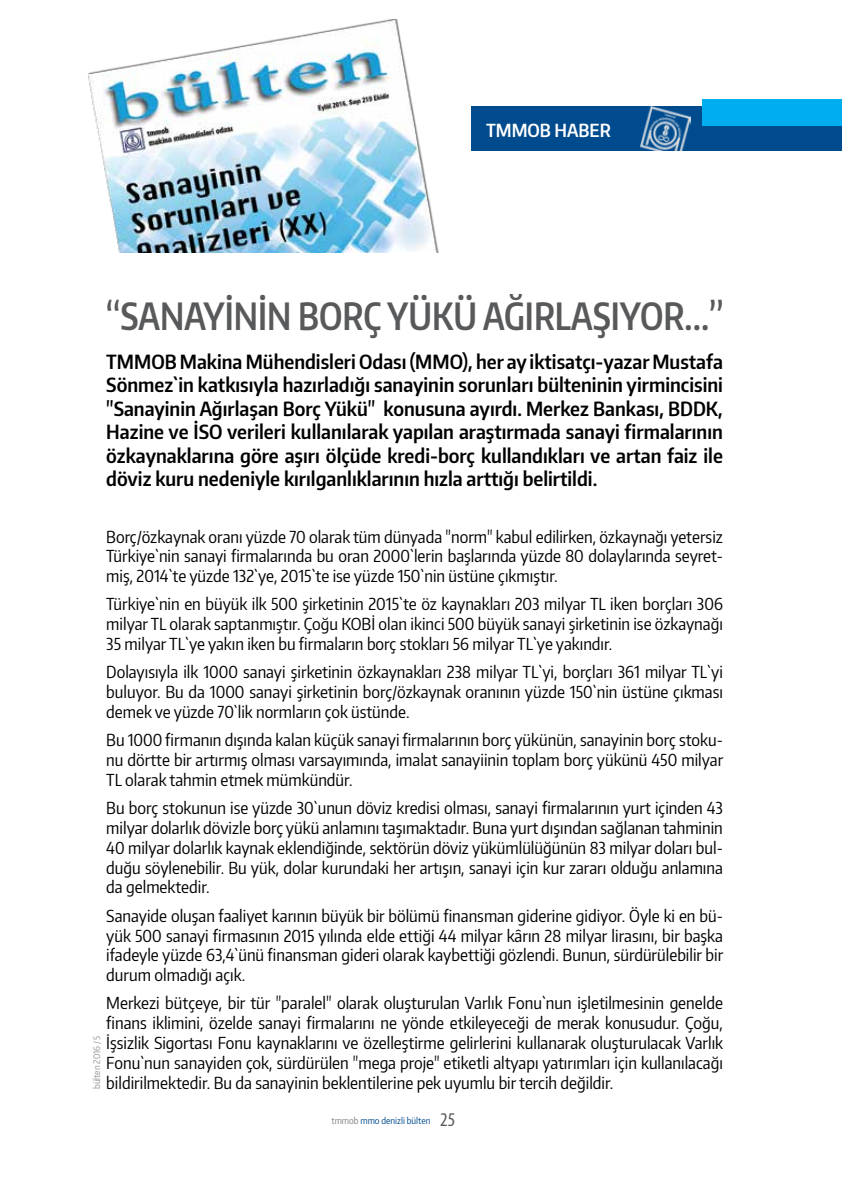
<style>
.page{position:relative;width:842px;height:1195px;background:#fff}
.page>*{position:absolute;margin:0;border:0;box-sizing:border-box;transform-origin:0 0}
.t1{font:600 37.5px "Encode Sans Condensed";color:#58595b;scale:.91 1}
.t2{font:600 19.5px/23.4px "Encode Sans Condensed";color:#000;text-align:justify}
.t3{font:600 18px "Encode Sans Condensed";color:#fff}
.t4{font:16.5px/19.8px "Encode Sans Condensed";color:#000;text-align:justify}
.t5{font:9px "Encode Sans Condensed";color:#004b8d}
.t6{font:9px "Encode Sans Condensed";color:#939598}
.s1{color:#808285}
.s2{font-family:"Myriad Pro";font-stretch:condensed;font-size:19.5px;color:#58595b}
</style>
<div class="page">
<div style="left:471px;top:106px;width:371px;height:44px;background:#004b8d"></div>
<div style="left:702px;top:100px;width:140px;height:26px;background:#00aeef"></div>
<img style="left:641px;top:107px;width:50px;height:43px">
<img style="left:88px;top:19px;width:351px;height:233px">
<p class="t3" style="left:486px;top:119px;width:126px">TMMOB HABER</p>
<h1 class="t1" style="left:106px;top:291px;width:679px">“SANAYİNİN BORÇ YÜKÜ AĞIRLAŞIYOR…”</h1>
<p class="t2" style="left:106px;top:349px;width:618px">TMMOB Makina Mühendisleri Odası (MMO), her ay iktisatçı-yazar Mustafa Sönmez`in katkısıyla hazırladığı sanayinin sorunları bülteninin yirmincisini "Sanayinin Ağırlaşan Borç Yükü" konusuna ayırdı. Merkez Bankası, BDDK, Hazine ve İSO verileri kullanılarak yapılan araştırmada sanayi firmalarının özkaynaklarına göre aşırı ölçüde kredi-borç kullandıkları ve artan faiz ile döviz kuru nedeniyle kırılganlıklarının hızla arttığı belirtildi.</p>
<p class="t4" style="left:106px;top:526px;width:618px">Borç/özkaynak oranı yüzde 70 olarak tüm dünyada "norm" kabul edilirken, özkaynağı yetersiz Türkiye`nin sanayi firmalarında bu oran 2000`lerin başlarında yüzde 80 dolaylarında seyret&shy;miş, 2014`te yüzde 132`ye, 2015`te ise yüzde 150`nin üstüne çıkmıştır.</p>
<p class="t4" style="left:106px;top:594px;width:618px">Türkiye`nin en büyük ilk 500 şirketinin 2015`te öz kaynakları 203 milyar TL iken borçları 306 milyar TL olarak saptanmıştır. Çoğu KOBİ olan ikinci 500 büyük sanayi şirketinin ise özkaynağı 35 milyar TL`ye yakın iken bu firmaların borç stokları 56 milyar TL`ye yakındır.</p>
<p class="t4" style="left:106px;top:662px;width:618px">Dolayısıyla ilk 1000 sanayi şirketinin özkaynakları 238 milyar TL`yi, borçları 361 milyar TL`yi buluyor. Bu da 1000 sanayi şirketinin borç/özkaynak oranının yüzde 150`nin üstüne çıkması demek ve yüzde 70`lik normların çok üstünde.</p>
<p class="t4" style="left:106px;top:730px;width:618px">Bu 1000 firmanın dışında kalan küçük sanayi firmalarının borç yükünün, sanayinin borç stoku&shy;nu dörtte bir artırmış olması varsayımında, imalat sanayiinin toplam borç yükünü 450 milyar TL olarak tahmin etmek mümkündür.</p>
<p class="t4" style="left:106px;top:797px;width:618px">Bu borç stokunun ise yüzde 30`unun döviz kredisi olması, sanayi firmalarının yurt içinden 43 milyar dolarlık dövizle borç yükü anlamını taşımaktadır. Buna yurt dışından sağlanan tahminin 40 milyar dolarlık kaynak eklendiğinde, sektörün döviz yükümlülüğünün 83 milyar doları bul&shy;duğu söylenebilir. Bu yük, dolar kurundaki her artışın, sanayi için kur zararı olduğu anlamına da gelmektedir.</p>
<p class="t4" style="left:106px;top:905px;width:618px">Sanayide oluşan faaliyet karının büyük bir bölümü finansman giderine gidiyor. Öyle ki en bü&shy;yük 500 sanayi firmasının 2015 yılında elde ettiği 44 milyar kârın 28 milyar lirasını, bir başka ifadeyle yüzde 63,4`ünü finansman gideri olarak kaybettiği gözlendi. Bunun, sürdürülebilir bir durum olmadığı açık.</p>
<p class="t4" style="left:106px;top:993px;width:618px">Merkezi bütçeye, bir tür "paralel" olarak oluşturulan Varlık Fonu`nun işletilmesinin genelde finans iklimini, özelde sanayi firmalarını ne yönde etkileyeceği de merak konusudur. Çoğu, İşsizlik Sigortası Fonu kaynaklarını ve özelleştirme gelirlerini kullanarak oluşturulacak Varlık Fonu`nun sanayiden çok, sürdürülen "mega proje" etiketli altyapı yatırımları için kullanılacağı bildirilmektedir. Bu da sanayinin beklentilerine pek uyumlu bir tercih değildir.</p>
<p class="t6" style="left:91px;top:1089px;width:55px;rotate:-90deg">bülten 2016 / 5</p>
<p class="t5" style="left:331px;top:1114px;width:125px"><span class="s1">tmmob</span> mmo denizli bülten <span class="s2">25</span></p>
</div>
